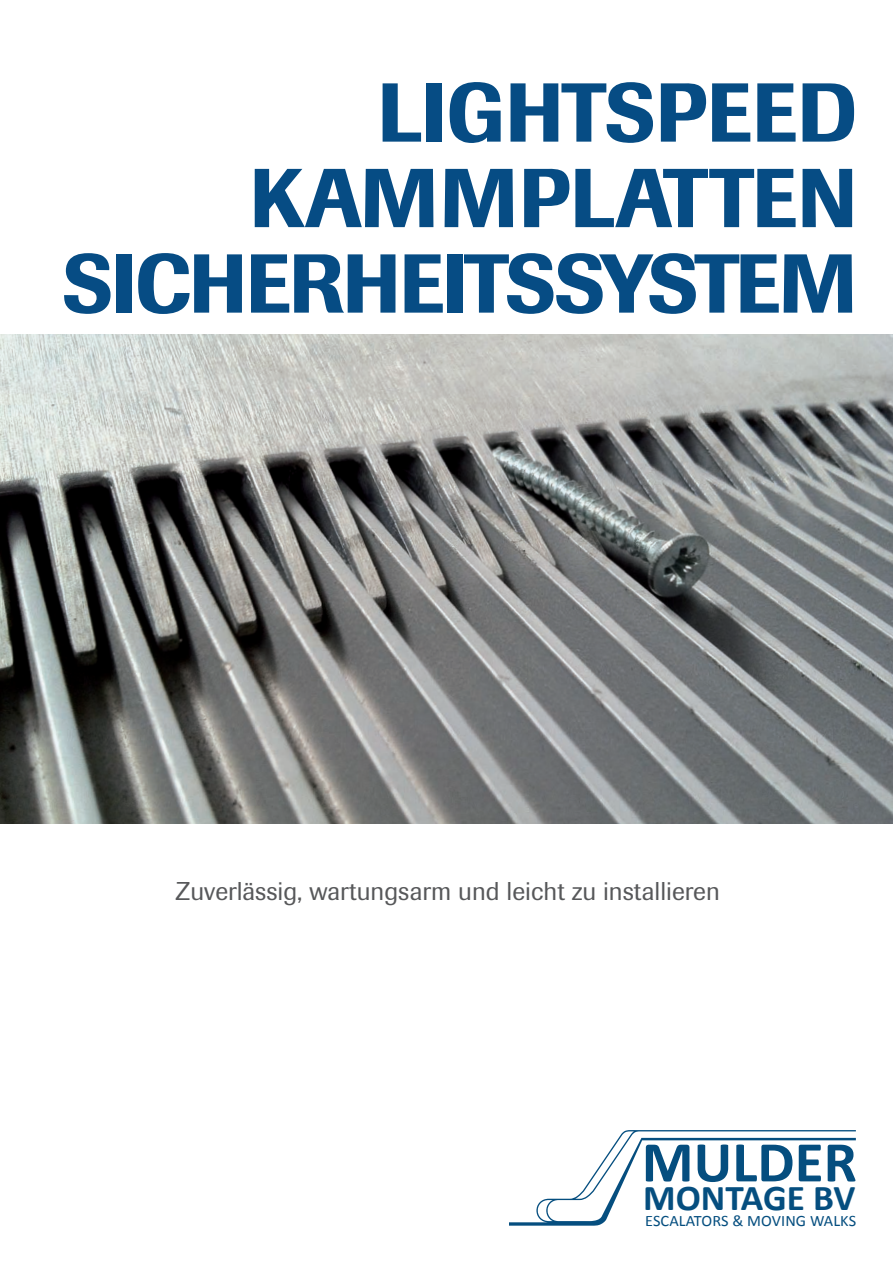
<style>
.page{position:relative;width:893px;height:1263px;background:#fff}
.page>*{position:absolute;margin:0;border:0;box-sizing:border-box;transform-origin:0 0}
.t1{font:500 82.5px/85.5px "Berthold Imago BQ";letter-spacing:-.02em;color:#064c84;text-align:right}
.t2{font:700 58.05px "Calibri";color:#054e7f}
.t3{font:700 36.45px "Calibri";color:#054e7f}
.t4{font:25.5px "Berthold Imago BQ";color:#57585a}
.t5{font:15.9px "Calibri";letter-spacing:.005em;color:#054e7f}
</style>
<div class="page">
<svg style="left:509px;top:1130px;width:346px;height:96px"></svg>
<img style="left:0;top:335px;width:892px;height:489px">
<h1 class="t1" style="left:62px;top:70px;width:797px">LIGHTSPEED<br>KAMMPLATTEN<br>SICHERHEITSSYSTEM</h1>
<p class="t4" style="left:175px;top:876px;width:546px">Zuverlässig, wartungsarm und leicht zu installieren</p>
<h2 class="t2" style="left:641px;top:1126px;width:217px">MULDER</h2>
<h3 class="t3" style="left:643px;top:1175px;width:214px">MONTAGE BV</h3>
<p class="t5" style="left:645px;top:1210px;width:212px">ESCALATORS &amp; MOVING WALKS</p>
</div>
